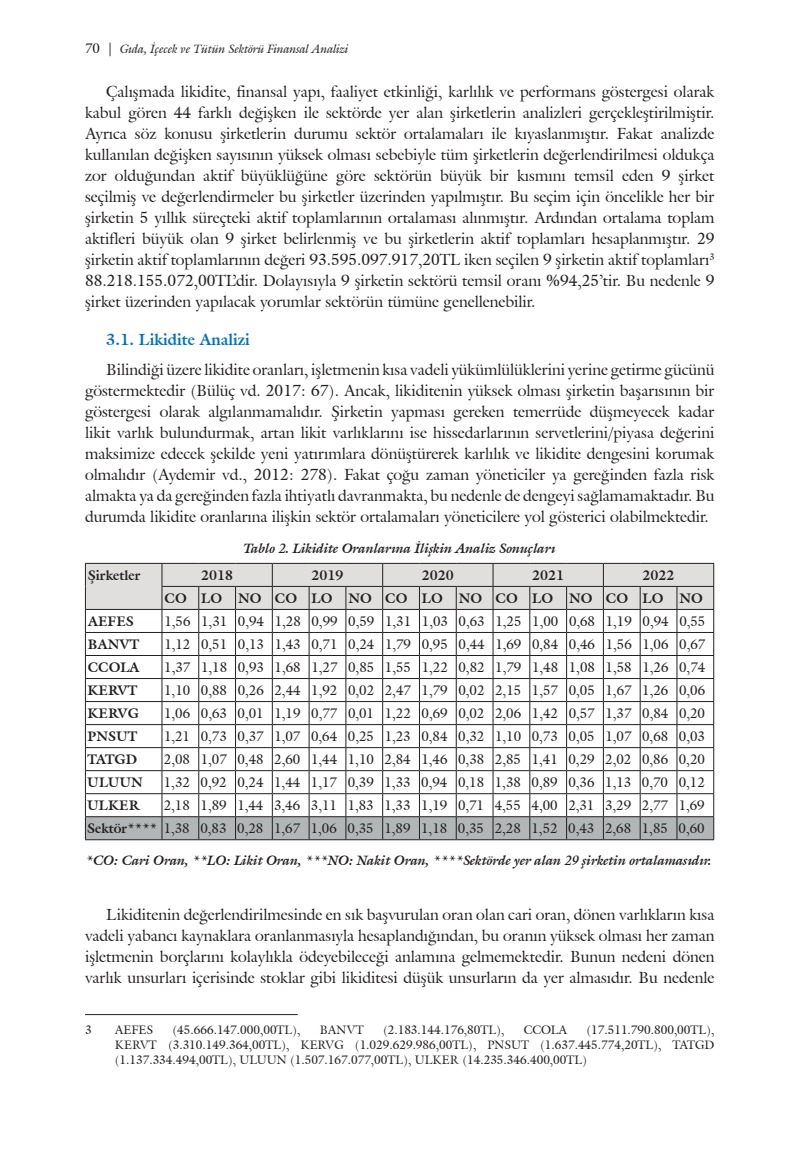
<style>
.page{position:relative;width:808px;height:1149px;background:#fff}
.page>*{position:absolute;margin:0;border:0;box-sizing:border-box;transform-origin:0 0}
.t1{font:15.75px/21px "Galliard IT Cby BT";color:#231f20;text-align:justify}
.t2{font:700 15.75px "Galliard IT Cby BT";color:#0072bc}
.t3{font:13.5px/23px "Galliard IT Cby BT";color:#231f20;text-align:right}
.t4{font:italic 700 13.5px "Galliard IT Cby BT";color:#231f20}
.t5{font:700 13.5px/23px "Galliard IT Cby BT";color:#231f20}
.t6{font:12px/15px "Galliard IT Cby BT";color:#231f20;text-align:justify}
.t7{font:italic 12px "Galliard IT Cby BT";color:#231f20}
.s1{font-style:normal;font-size:13.5px}
.s2{font-weight:700}
</style>
<div class="page">
<hr style="left:85px;top:839px;width:77px;height:1px;background:#231f20">
<hr style="left:162px;top:839px;width:37px;height:1px;background:#231f20">
<hr style="left:199px;top:839px;width:37px;height:1px;background:#231f20">
<hr style="left:236px;top:839px;width:36px;height:1px;background:#231f20">
<hr style="left:272px;top:839px;width:37px;height:1px;background:#231f20">
<hr style="left:309px;top:839px;width:37px;height:1px;background:#231f20">
<hr style="left:346px;top:839px;width:37px;height:1px;background:#231f20">
<hr style="left:383px;top:839px;width:36px;height:1px;background:#231f20">
<hr style="left:419px;top:839px;width:37px;height:1px;background:#231f20">
<hr style="left:456px;top:839px;width:37px;height:1px;background:#231f20">
<hr style="left:493px;top:839px;width:37px;height:1px;background:#231f20">
<hr style="left:530px;top:839px;width:37px;height:1px;background:#231f20">
<hr style="left:567px;top:839px;width:36px;height:1px;background:#231f20">
<hr style="left:603px;top:839px;width:37px;height:1px;background:#231f20">
<hr style="left:640px;top:839px;width:37px;height:1px;background:#231f20">
<hr style="left:677px;top:839px;width:37px;height:1px;background:#231f20">
<svg style="left:85px;top:563px;width:629px;height:276px"></svg>
<hr style="left:85px;top:1013px;width:213px;height:1px;background:#231f20">
<p class="t7" style="left:85px;top:41px;width:265px"><span class="s1">70 |</span> Gıda, İçecek ve Tütün Sektörü Finansal Analizi</p>
<p class="t1" style="left:85px;top:81px;width:631px;text-indent:21px">Çalışmada likidite, finansal yapı, faaliyet etkinliği, karlılık ve performans göstergesi olarak kabul gören 44 farklı değişken ile sektörde yer alan şirketlerin analizleri gerçekleştirilmiştir.<br>Ayrıca söz konusu şirketlerin durumu sektör ortalamaları ile kıyaslanmıştır. Fakat analizde kullanılan değişken sayısının yüksek olması sebebiyle tüm şirketlerin değerlendirilmesi oldukça zor olduğundan aktif büyüklüğüne göre sektörün büyük bir kısmını temsil eden 9 şirket seçilmiş ve değerlendirmeler bu şirketler üzerinden yapılmıştır. Bu seçim için öncelikle her bir şirketin 5 yıllık süreçteki aktif toplamlarının ortalaması alınmıştır. Ardından ortalama toplam aktifleri büyük olan 9 şirket belirlenmiş ve bu şirketlerin aktif toplamları hesaplanmıştır. 29 şirketin aktif toplamlarının değeri 93.595.097.917,20TL iken seçilen 9 şirketin aktif toplamları<sup>3<br></sup>88.218.155.072,00TL’dir. Dolayısıyla 9 şirketin sektörü temsil oranı %94,25’tir. Bu nedenle 9 şirket üzerinden yapılacak yorumlar sektörün tümüne genellenebilir.</p>
<p class="t2" style="left:106px;top:329px;width:145px">3.1. Likidite Analizi</p>
<p class="t1" style="left:85px;top:358px;width:631px;text-indent:21px">Bilindiği üzere likidite oranları, işletmenin kısa vadeli yükümlülüklerini yerine getirme gücünü göstermektedir (Bülüç vd. 2017: 67). Ancak, likiditenin yüksek olması şirketin başarısının bir göstergesi olarak algılanmamalıdır. Şirketin yapması gereken temerrüde düşmeyecek kadar likit varlık bulundurmak, artan likit varlıklarını ise hissedarlarının servetlerini/piyasa değerini maksimize edecek şekilde yeni yatırımlara dönüştürerek karlılık ve likidite dengesini korumak olmalıdır (Aydemir vd., 2012: 278). Fakat çoğu zaman yöneticiler ya gereğinden fazla risk almakta ya da gereğinden fazla ihtiyatlı davranmakta, bu nedenle de dengeyi sağlamamaktadır. Bu durumda likidite oranlarına ilişkin sektör ortalamaları yöneticilere yol gösterici olabilmektedir.</p>
<p class="t4" style="left:244px;top:538px;width:313px">Tablo 2. Likidite Oranlarına İlişkin Analiz Sonuçları</p>
<p class="t5" style="left:88px;top:563px;width:54px">Şirketler</p>
<p class="t5" style="left:201px;top:563px;width:34px">2018</p>
<p class="t5" style="left:311px;top:563px;width:34px">2019</p>
<p class="t5" style="left:422px;top:563px;width:34px">2020</p>
<p class="t5" style="left:532px;top:563px;width:34px">2021</p>
<p class="t5" style="left:164px;top:563px;width:540px;text-indent:478px">2022<br>CO LO NO CO LO NO CO LO NO CO LO NO CO LO NO</p>
<p class="t5" style="left:88px;top:609px;width:48px">AEFES</p>
<p class="t3" style="left:164px;top:609px;width:542px">1,56 1,31 0,94 1,28 0,99 0,59 1,31 1,03 0,63 1,25 1,00 0,68 1,19 0,94 0,55</p>
<p class="t5" style="left:88px;top:632px;width:53px">BANVT</p>
<p class="t3" style="left:164px;top:632px;width:542px">1,12 0,51 0,13 1,43 0,71 0,24 1,79 0,95 0,44 1,69 0,84 0,46 1,56 1,06 0,67</p>
<p class="t5" style="left:88px;top:655px;width:53px">CCOLA</p>
<p class="t3" style="left:164px;top:655px;width:542px">1,37 1,18 0,93 1,68 1,27 0,85 1,55 1,22 0,82 1,79 1,48 1,08 1,58 1,26 0,74</p>
<p class="t5" style="left:88px;top:678px;width:51px">KERVT</p>
<p class="t3" style="left:164px;top:678px;width:542px">1,10 0,88 0,26 2,44 1,92 0,02 2,47 1,79 0,02 2,15 1,57 0,05 1,67 1,26 0,06</p>
<p class="t5" style="left:88px;top:701px;width:53px">KERVG</p>
<p class="t3" style="left:164px;top:701px;width:542px">1,06 0,63 0,01 1,19 0,77 0,01 1,22 0,69 0,02 2,06 1,42 0,57 1,37 0,84 0,20</p>
<p class="t5" style="left:87px;top:724px;width:52px">PNSUT</p>
<p class="t3" style="left:164px;top:724px;width:542px">1,21 0,73 0,37 1,07 0,64 0,25 1,23 0,84 0,32 1,10 0,73 0,05 1,07 0,68 0,03</p>
<p class="t5" style="left:87px;top:747px;width:51px">TATGD</p>
<p class="t3" style="left:164px;top:747px;width:542px">2,08 1,07 0,48 2,60 1,44 1,10 2,84 1,46 0,38 2,85 1,41 0,29 2,02 0,86 0,20</p>
<p class="t5" style="left:87px;top:770px;width:57px">ULUUN</p>
<p class="t3" style="left:164px;top:770px;width:542px">1,32 0,92 0,24 1,44 1,17 0,39 1,33 0,94 0,18 1,38 0,89 0,36 1,13 0,70 0,12</p>
<p class="t5" style="left:87px;top:793px;width:54px">ULKER</p>
<p class="t3" style="left:87px;top:793px;width:619px">2,18 1,89 1,44 3,46 3,11 1,83 1,33 1,19 0,71 4,55 4,00 2,31 3,29 2,77 1,69<br><span class="s2">Sektör****</span> 1,38 0,83 0,28 1,67 1,06 0,35 1,89 1,18 0,35 2,28 1,52 0,43 2,68 1,85 0,60</p>
<p class="t4" style="left:86px;top:850px;width:627px">*CO: Cari Oran, **LO: Likit Oran, ***NO: Nakit Oran, ****Sektörde yer alan 29 şirketin ortalamasıdır.</p>
<p class="t1" style="left:85px;top:903px;width:631px;text-indent:21px">Likiditenin değerlendirilmesinde en sık başvurulan oran olan cari oran, dönen varlıkların kısa vadeli yabancı kaynaklara oranlanmasıyla hesaplandığından, bu oranın yüksek olması her zaman işletmenin borçlarını kolaylıkla ödeyebileceği anlamına gelmemektedir. Bunun nedeni dönen varlık unsurları içerisinde stoklar gibi likiditesi düşük unsurların da yer almasıdır. Bu nedenle</p>
<p class="t6" style="left:85px;top:1021px;width:8px">3</p>
<p class="t6" style="left:115px;top:1021px;width:40px">AEFES</p>
<p class="t6" style="left:173px;top:1021px;width:129px">(45.666.147.000,00TL),</p>
<p class="t6" style="left:320px;top:1021px;width:45px">BANVT</p>
<p class="t6" style="left:383px;top:1021px;width:123px">(2.183.144.176,80TL),</p>
<p class="t6" style="left:524px;top:1021px;width:45px">CCOLA</p>
<p class="t6" style="left:115px;top:1021px;width:601px;text-indent:472px">(17.511.790.800,00TL), KERVT (3.310.149.364,00TL), KERVG (1.029.629.986,00TL), PNSUT (1.637.445.774,20TL), TATGD (1.137.334.494,00TL), ULUUN (1.507.167.077,00TL), ULKER (14.235.346.400,00TL)</p>
</div>
